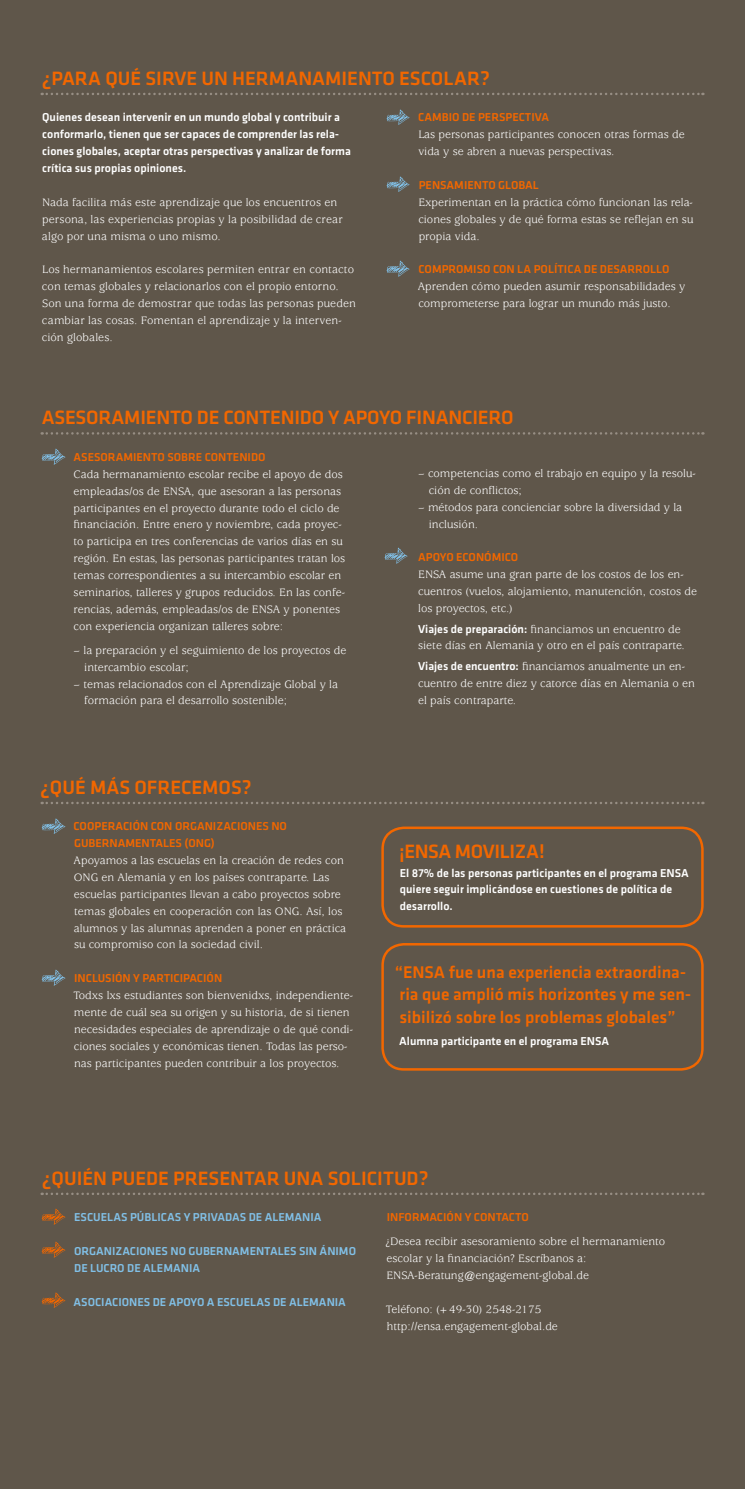
<style>
.page{position:relative;width:745px;height:1489px;background:#fff}
.page>*{position:absolute;margin:0;border:0;box-sizing:border-box;transform-origin:0 0}
.t1{font:500 20px "Klavika Basic";color:#f26700}
.t2{font:500 20px "Klavika Basic";letter-spacing:-.02em;color:#f26700}
.t3{font:500 17.5px/22.5px "Klavika Basic";color:#f26700}
.t4{font:11.88px/16.9px "Usherwood Std";color:#fff}
.t5{font:500 11.88px/16.9px "Klavika Basic";color:#fff}
.t6{font:500 11.88px/16.9px "Klavika Basic";color:#f26700}
.t7{font:500 11.88px/16.9px "Klavika Basic";color:#81c0e7}
.s1{font-family:"Klavika Basic";font-weight:500;color:#f26700}
.s2{font-family:"Klavika Basic";font-weight:500}
</style>
<div class="page">
<div style="left:0;top:0;width:744px;height:1488px;background:#5f564a"></div>
<img style="left:41px;top:448px;width:25px;height:17px">
<img style="left:384px;top:547px;width:24px;height:17px">
<img style="left:41px;top:1208px;width:25px;height:17px">
<img style="left:41px;top:1241px;width:25px;height:17px">
<img style="left:41px;top:1292px;width:25px;height:16px">
<img style="left:41px;top:818px;width:25px;height:16px">
<img style="left:41px;top:969px;width:25px;height:17px">
<img style="left:386px;top:109px;width:24px;height:16px">
<img style="left:386px;top:176px;width:24px;height:16px">
<img style="left:386px;top:260px;width:24px;height:17px">
<svg style="left:42px;top:432px;width:661px;height:2px"></svg>
<svg style="left:42px;top:1192px;width:661px;height:2px"></svg>
<svg style="left:42px;top:801px;width:661px;height:3px"></svg>
<div style="left:381px;top:826px;width:322px;height:101px;border:2px solid #f26700;border-radius:21px"></div>
<div style="left:381px;top:943px;width:322px;height:127px;border:2px solid #f26700;border-radius:21px"></div>
<svg style="left:42px;top:93px;width:661px;height:2px"></svg>
<h1 class="t1" style="left:42px;top:65px;width:449px">¿PARA QUÉ SIRVE UN HERMANAMIENTO ESCOLAR?</h1>
<p class="t5" style="left:42px;top:109px;width:310px">Quienes desean intervenir en un mundo global y contribuir a conformarlo, tienen que ser capaces de comprender las rela&shy;ciones globales, aceptar otras perspectivas y analizar de forma crítica sus propias opiniones.</p>
<p class="t4" style="left:42px;top:194px;width:302px">Nada facilita más este aprendizaje que los encuentros en persona, las experiencias propias y la posibilidad de crear algo por una misma o uno mismo.</p>
<p class="t4" style="left:42px;top:262px;width:315px">Los hermanamientos escolares permiten entrar en contacto con temas globales y relacionarlos con el propio entorno.<br>Son una forma de demostrar que todas las personas pueden cambiar las cosas. Fomentan el aprendizaje y la interven&shy;ción globales.</p>
<p class="t6" style="left:418px;top:109px;width:132px">CAMBIO DE PERSPECTIVA</p>
<p class="t4" style="left:418px;top:127px;width:268px">Las personas participantes conocen otras formas de vida y se abren a nuevas perspectivas.</p>
<p class="t6" style="left:418px;top:176px;width:122px">PENSAMIENTO GLOBAL</p>
<p class="t4" style="left:418px;top:194px;width:276px;text-align:justify">Experimentan en la práctica cómo funcionan las rela&shy;ciones globales y de qué forma estas se reflejan en su propia vida.</p>
<p class="t6" style="left:418px;top:261px;width:252px">COMPROMISO CON LA POLÍTICA DE DESARROLLO</p>
<p class="t4" style="left:417px;top:278px;width:269px">Aprenden cómo pueden asumir responsabilidades y comprometerse para lograr un mundo más justo.</p>
<h1 class="t1" style="left:42px;top:404px;width:473px">ASESORAMIENTO DE CONTENIDO Y APOYO FINANCIERO</h1>
<p class="t4" style="left:74px;top:449px;width:273px"><span class="s1">ASESORAMIENTO SOBRE CONTENIDO<br></span>Cada hermanamiento escolar recibe el apoyo de dos empleadas/os de ENSA, que asesoran a las personas participantes en el proyecto durante todo el ciclo de financiación. Entre enero y noviembre, cada proyec&shy;to participa en tres conferencias de varios días en su región. En estas, las personas participantes tratan los temas correspondientes a su intercambio escolar en seminarios, talleres y grupos reducidos. En las confe&shy;rencias, además, empleadas/os de ENSA y ponentes con experiencia organizan talleres sobre:</p>
<p class="t4" style="left:84px;top:642px;width:263px;text-indent:-11px">– la preparación y el seguimiento de los proyectos de intercambio escolar;</p>
<p class="t4" style="left:84px;top:675px;width:255px;text-indent:-11px">– temas relacionados con el Aprendizaje Global y la formación para el desarrollo sostenible;</p>
<p class="t4" style="left:428px;top:465px;width:268px;text-indent:-11px">– competencias como el trabajo en equipo y la resolu&shy;ción de conflictos;</p>
<p class="t4" style="left:428px;top:499px;width:255px;text-indent:-11px">– métodos para concienciar sobre la diversidad y la inclusión.</p>
<p class="t6" style="left:418px;top:548px;width:101px">APOYO ECONÓMICO</p>
<p class="t4" style="left:418px;top:566px;width:280px">ENSA asume una gran parte de los costos de los en&shy;cuentros (vuelos, alojamiento, manutención, costos de los proyectos, etc.)</p>
<p class="t4" style="left:418px;top:620px;width:268px"><span class="s2">Viajes de preparación:</span> financiamos un encuentro de siete días en Alemania y otro en el país contraparte.</p>
<p class="t4" style="left:418px;top:658px;width:278px"><span class="s2">Viajes de encuentro:</span> financiamos anualmente un en&shy;cuentro de entre diez y catorce días en Alemania o en el país contraparte.</p>
<h1 class="t1" style="left:40px;top:773px;width:213px">¿QUÉ MÁS OFRECEMOS?</h1>
<p class="t6" style="left:74px;top:817px;width:215px">COOPERACIÓN CON ORGANIZACIONES NO<br>GUBERNAMENTALES (ONG)</p>
<p class="t4" style="left:74px;top:852px;width:274px">Apoyamos a las escuelas en la creación de redes con ONG en Alemania y en los países contraparte. Las escuelas participantes llevan a cabo proyectos sobre temas globales en cooperación con las ONG. Así, los alumnos y las alumnas aprenden a poner en práctica su compromiso con la sociedad civil.</p>
<p class="t6" style="left:74px;top:969px;width:149px">INCLUSIÓN Y PARTICIPACIÓN</p>
<p class="t4" style="left:73px;top:987px;width:281px">Todxs lxs estudiantes son bienvenidxs, independiente&shy;mente de cuál sea su origen y su historia, de si tienen necesidades especiales de aprendizaje o de qué condi&shy;ciones sociales y económicas tienen. Todas las perso&shy;nas participantes pueden contribuir a los proyectos.</p>
<p class="t2" style="left:399px;top:837px;width:147px">¡ENSA MOVILIZA!</p>
<p class="t5" style="left:399px;top:863px;width:290px">El 87% de las personas participantes en el programa ENSA quiere seguir implicándose en cuestiones de política de desarrollo.</p>
<p class="t3" style="left:394px;top:960px;width:298px">“ENSA fue una experiencia extraordina&shy;ria que amplió mis horizontes y me sen&shy;sibilizó sobre los problemas globales”</p>
<p class="t5" style="left:399px;top:1032px;width:211px">Alumna participante en el programa ENSA</p>
<h1 class="t1" style="left:42px;top:1164px;width:388px">¿QUIÉN PUEDE PRESENTAR UNA SOLICITUD?</h1>
<p class="t7" style="left:74px;top:1208px;width:249px">ESCUELAS PÚBLICAS Y PRIVADAS DE ALEMANIA</p>
<p class="t7" style="left:74px;top:1242px;width:283px">ORGANIZACIONES NO GUBERNAMENTALES SIN ÁNIMO<br>DE LUCRO DE ALEMANIA</p>
<p class="t7" style="left:74px;top:1292px;width:274px">ASOCIACIONES DE APOYO A ESCUELAS DE ALEMANIA</p>
<p class="t6" style="left:386px;top:1208px;width:143px">INFORMACIÓN Y CONTACTO</p>
<p class="t4" style="left:385px;top:1233px;width:281px">¿Desea recibir asesoramiento sobre el hermanamiento escolar y la financiación? Escríbanos a:</p>
<p class="t4" style="left:386px;top:1267px;width:204px">ENSA-Beratung@engagement-global.de</p>
<p class="t4" style="left:386px;top:1300px;width:157px">Teléfono: (+49-30) 2548-2175</p>
<p class="t4" style="left:386px;top:1317px;width:172px">http://ensa.engagement-global.de</p>
</div>
